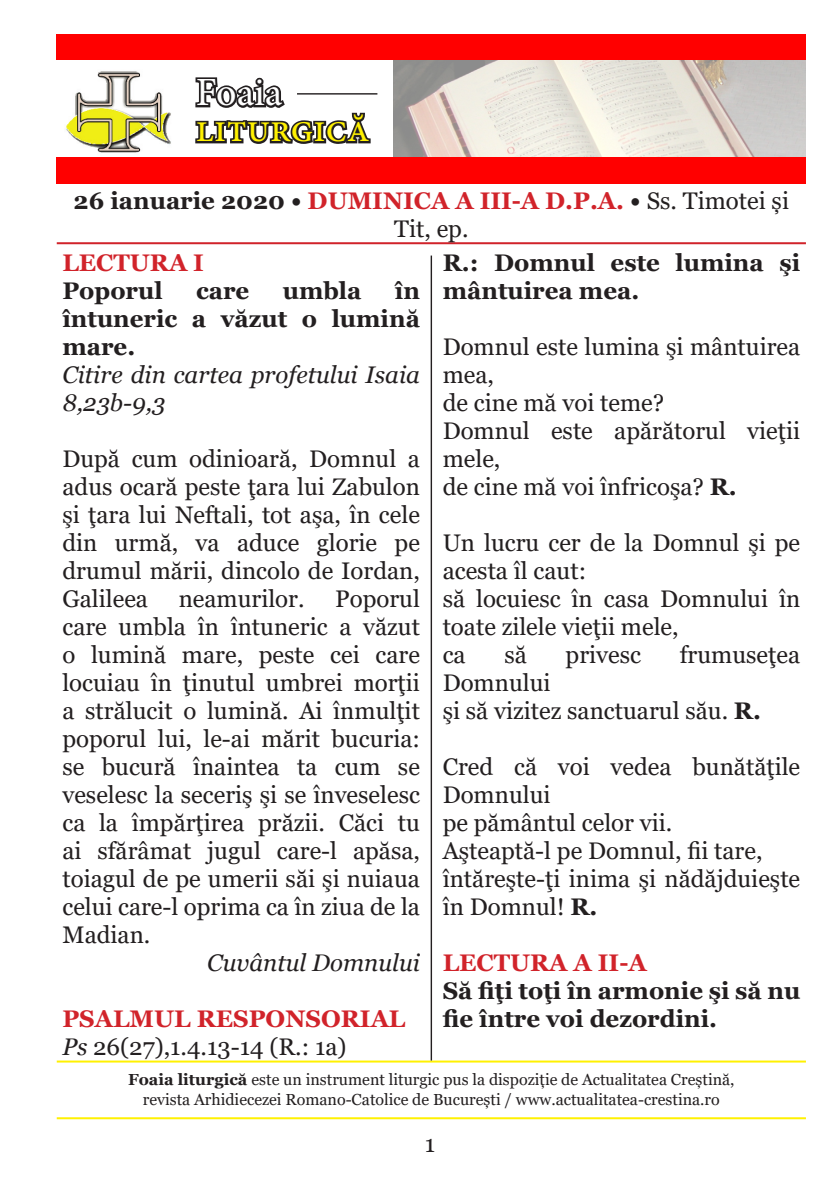
<style>
.page{position:relative;width:840px;height:1191px;background:#fff}
.page>*{position:absolute;margin:0;border:0;box-sizing:border-box;transform-origin:0 0}
.t1{font:40px "Minion Pro";color:#fff101}
.t2{font:40px "Minion Pro";color:#fff}
.t3{font:24px/28px "Georgia";color:#231f20}
.t4{font:700 24px/28px "Georgia";color:#231f20}
.t5{font:700 24px/28px "Georgia";color:#d1232a;text-align:center}
.t6{font:italic 24px/28px "Georgia";color:#231f20}
.t7{font:16px/19.2px "Georgia";color:#231f20;text-align:center}
.s1{color:#231f20}
.s2{font-weight:400;color:#231f20}
.s3{font-weight:700;color:#d1232a}
.s4{font-style:italic}
.s5{font-weight:700}
</style>
<div class="page">
<img style="left:393px;top:60px;width:412px;height:98px">
<img style="left:57px;top:71px;width:115px;height:87px">
<div style="left:57px;top:158px;width:748px;height:26px;background:#f00"></div>
<hr style="left:57px;top:242px;width:748px;height:2px;background:#d1232a">
<hr style="left:57px;top:1117px;width:748px;height:2px;background:#fff101">
<hr style="left:57px;top:1060px;width:748px;height:2px;background:#fff101">
<div style="left:57px;top:34px;width:748px;height:26px;background:#f00"></div>
<svg style="left:195px;top:77px;width:176px;height:67px"></svg>
<hr style="left:297px;top:93px;width:80px;height:2px;background:#231f20">
<hr style="left:430px;top:255px;width:2px;height:805px;background:#231f20">
<h1 class="t2" style="left:196px;top:66px;width:88px">Foaia</h1>
<h1 class="t1" style="left:196px;top:102px;width:175px">liturgică</h1>
<p class="t5" style="left:74px;top:187px;width:716px"><span class="s1">26 ianuarie 2020 •</span> DUMINICA A III-A D.P.A. <span class="s1">•</span> <span class="s2">Ss. Timotei și<br>Tit, ep.</span></p>
<p class="t5" style="left:62px;top:248px;width:143px">LECTURA I</p>
<p class="t4" style="left:62px;top:276px;width:102px">Poporul</p>
<p class="t4" style="left:196px;top:276px;width:55px">care</p>
<p class="t4" style="left:282px;top:276px;width:80px">umbla</p>
<p class="t4" style="left:62px;top:276px;width:359px;text-align:justify;text-indent:332px">în întuneric a văzut o lumină mare.</p>
<p class="t6" style="left:62px;top:360px;width:359px">Citire din cartea profetului Isaia<br>8,23b-9,3</p>
<p class="t3" style="left:62px;top:445px;width:359px;text-align:justify">După cum odinioară, Domnul a adus ocară peste ţara lui Zabulon şi ţara lui Neftali, tot aşa, în cele din urmă, va aduce glorie pe drumul mării, dincolo de Iordan, Galileea</p>
<p class="t3" style="left:62px;top:585px;width:359px;text-align:justify;text-indent:272px">Poporul care umbla în întuneric a văzut o lumină mare, peste cei care locuiau în ţinutul umbrei morţii a strălucit o lumină. Ai înmulţit poporul lui, le-ai mărit bucuria: se bucură înaintea ta cum se veselesc la seceriş şi se înveselesc ca la împărţirea prăzii. Căci tu ai sfărâmat jugul care-l apăsa, toiagul de pe umerii săi şi nuiaua celui care-l oprima ca în ziua de la Madian.</p>
<p class="t6" style="left:207px;top:949px;width:214px">Cuvântul Domnului</p>
<p class="t3" style="left:62px;top:1005px;width:344px"><span class="s3">PSALMUL RESPONSORIAL<br></span><span class="s4">Ps</span> 26(27),1.4.13-14 (R.: 1a)</p>
<p class="t3" style="left:178px;top:585px;width:127px">neamurilor.</p>
<p class="t4" style="left:442px;top:249px;width:359px">R.: Domnul este lumina şi mântuirea mea.</p>
<p class="t3" style="left:442px;top:333px;width:359px">Domnul este lumina şi mântuirea mea,<br>de cine mă voi teme?<br>Domnul este apărătorul vieţii mele,<br>de cine mă voi înfricoşa? <span class="s5">R.</span></p>
<p class="t3" style="left:442px;top:529px;width:359px">Un lucru cer de la Domnul şi pe acesta îl caut:<br>să locuiesc în casa Domnului în toate zilele vieţii mele,<br>ca</p>
<p class="t3" style="left:504px;top:641px;width:24px">să</p>
<p class="t3" style="left:565px;top:641px;width:77px">privesc</p>
<p class="t3" style="left:679px;top:641px;width:122px">frumuseţea</p>
<p class="t3" style="left:442px;top:669px;width:319px">Domnului<br>şi să vizitez sanctuarul său. <span class="s5">R.</span></p>
<p class="t3" style="left:442px;top:753px;width:359px">Cred că voi vedea bunătăţile<br>Domnului<br>pe pământul celor vii.<br>Aşteaptă-l pe Domnul, fii tare, întăreşte-ţi inima şi nădăjduieşte în Domnul! <span class="s5">R.</span></p>
<p class="t5" style="left:442px;top:949px;width:205px">LECTURA A II-A</p>
<p class="t4" style="left:442px;top:977px;width:359px">Să fiţi toţi în armonie şi să nu fie între voi dezordini.</p>
<p class="t7" style="left:128px;top:1070px;width:607px"><span class="s5">Foaia liturgică</span> este un instrument liturgic pus la dispoziție de Actualitatea Creștină, revista Arhidiecezei Romano-Catolice de București / www.actualitatea-crestina.ro</p>
<p class="t3" style="left:424px;top:1130px;width:12px">1</p>
</div>
